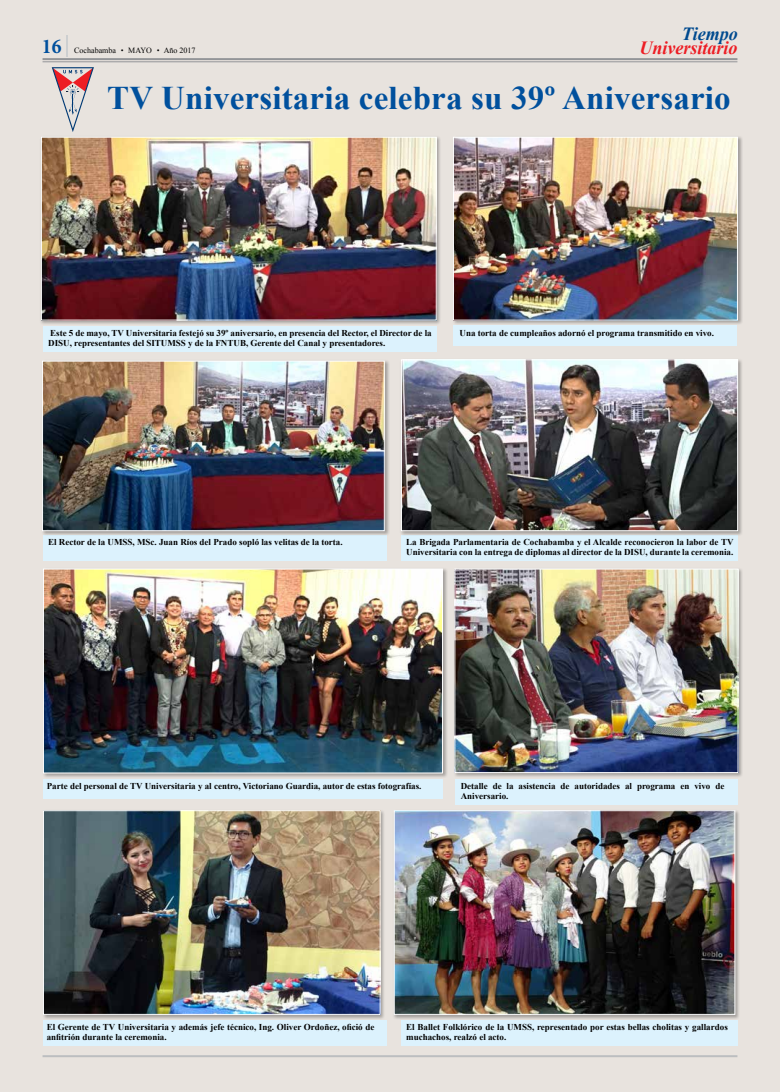
<style>
.page{position:relative;width:780px;height:1092px;background:#fff}
.page>*{position:absolute;margin:0;border:0;box-sizing:border-box;transform-origin:0 0}
.t1{font:700 33px "Times New Roman";letter-spacing:.005em;color:#00509d}
.t2{font:700 condensed 21px "Minion Pro";color:#00509d}
.t3{font:italic 700 18.6px "Times New Roman";color:#ed1d24}
.t4{font:italic 700 18.6px "Times New Roman";color:#004a8f}
.t5{font:700 9px/10px "Times New Roman";color:#000}
.t6{font:8px "Times New Roman";color:#000}
.s1{font-size:17px}
</style>
<div class="page">
<div style="left:0;top:0;width:780px;height:1091px;background:#e8e3de"></div>
<hr style="left:43px;top:58px;width:694px;height:2px;background:#939598">
<hr style="left:43px;top:61px;width:694px;height:1px;background:#939598">
<hr style="left:43px;top:1055px;width:694px;height:2px;background:#bcbec0">
<hr style="left:66px;top:35px;width:2px;height:22px;background:#cdcfd0">
<div style="left:43px;top:326px;width:393px;height:25px;background:#dcf2fd"></div>
<div style="left:43px;top:535px;width:343px;height:26px;background:#dcf2fd"></div>
<div style="left:43px;top:779px;width:399px;height:20px;background:#dcf2fd"></div>
<div style="left:43px;top:1020px;width:343px;height:25px;background:#dcf2fd"></div>
<div style="left:401px;top:535px;width:336px;height:26px;background:#dcf2fd"></div>
<div style="left:454px;top:779px;width:283px;height:25px;background:#dcf2fd"></div>
<div style="left:401px;top:1020px;width:336px;height:25px;background:#dcf2fd"></div>
<div style="left:453px;top:326px;width:284px;height:20px;background:#dcf2fd"></div>
<svg style="left:52px;top:67px;width:42px;height:65px"></svg>
<div style="left:392px;top:809px;width:348px;height:210px;background:#000;opacity:.3"></div>
<img style="left:396px;top:812px;width:337px;height:200px">
<div style="left:394px;top:810px;width:341px;height:204px;border:1px solid #fff"></div>
<div style="left:40px;top:136px;width:402px;height:190px;background:#000;opacity:.3"></div>
<img style="left:43px;top:139px;width:391px;height:179px">
<div style="left:41px;top:137px;width:395px;height:183px;border:1px solid #fff"></div>
<div style="left:399px;top:358px;width:344px;height:178px;background:#000;opacity:.3"></div>
<img style="left:403px;top:361px;width:333px;height:168px">
<div style="left:401px;top:359px;width:337px;height:172px;border:1px solid #fff"></div>
<div style="left:452px;top:136px;width:290px;height:190px;background:#000;opacity:.3"></div>
<img style="left:455px;top:139px;width:281px;height:179px">
<div style="left:453px;top:137px;width:285px;height:183px;border:1px solid #fff"></div>
<div style="left:41px;top:359px;width:349px;height:177px;background:#000;opacity:.3"></div>
<img style="left:44px;top:362px;width:339px;height:167px">
<div style="left:42px;top:360px;width:343px;height:171px;border:1px solid #fff"></div>
<div style="left:453px;top:567px;width:290px;height:211px;background:#000;opacity:.3"></div>
<img style="left:456px;top:570px;width:280px;height:201px">
<div style="left:454px;top:568px;width:284px;height:205px;border:1px solid #fff"></div>
<div style="left:42px;top:567px;width:406px;height:211px;background:#000;opacity:.3"></div>
<img style="left:45px;top:570px;width:396px;height:201px">
<div style="left:43px;top:568px;width:400px;height:205px;border:1px solid #fff"></div>
<div style="left:42px;top:809px;width:344px;height:210px;background:#000;opacity:.3"></div>
<img style="left:45px;top:812px;width:333px;height:200px">
<div style="left:43px;top:810px;width:337px;height:204px;border:1px solid #fff"></div>
<h2 class="t2" style="left:42px;top:32px;width:21px">16</h2>
<h3 class="t4" style="left:681px;top:21px;width:58px">Tiempo</h3>
<p class="t6" style="left:74px;top:45px;width:123px">Cochabamba <span class="s1">·</span> MAYO <span class="s1">·</span> Año 2017</p>
<h3 class="t3" style="left:639px;top:35px;width:100px">Universitario</h3>
<h1 class="t1" style="left:107px;top:75px;width:625px">TV Universitaria celebra su 39º Aniversario</h1>
<p class="t5" style="left:48px;top:328px;width:385px">Este 5 de mayo, TV Universitaria festejó su 39º aniversario, en presencia del Rector, el Director de la<br>DISU, representantes del SITUMSS y de la FNTUB, Gerente del Canal y presentadores.</p>
<p class="t5" style="left:459px;top:328px;width:256px">Una torta de cumpleaños adornó el programa transmitido en vivo.</p>
<p class="t5" style="left:48px;top:537px;width:296px">El Rector de la UMSS, MSc. Juan Ríos del Prado sopló las velitas de la torta.</p>
<p class="t5" style="left:406px;top:537px;width:329px">La Brigada Parlamentaria de Cochabamba y el Alcalde reconocieron la labor de TV<br>Universitaria con la entrega de diplomas al director de la DISU, durante la ceremonia.</p>
<p class="t5" style="left:47px;top:780px;width:376px">Parte del personal de TV Universitaria y al centro, Victoriano Guardia, autor de estas fotografías.</p>
<p class="t5" style="left:460px;top:780px;width:265px">Detalle de la asistencia de autoridades al programa en vivo de<br>Aniversario.</p>
<p class="t5" style="left:47px;top:1021px;width:329px">El Gerente de TV Universitaria y además jefe técnico, Ing. Oliver Ordoñez, ofició de anfitrión durante la ceremonia.</p>
<p class="t5" style="left:406px;top:1021px;width:323px">El Ballet Folklórico de la UMSS, representado por estas bellas cholitas y gallardos muchachos, realzó el acto.</p>
</div>
